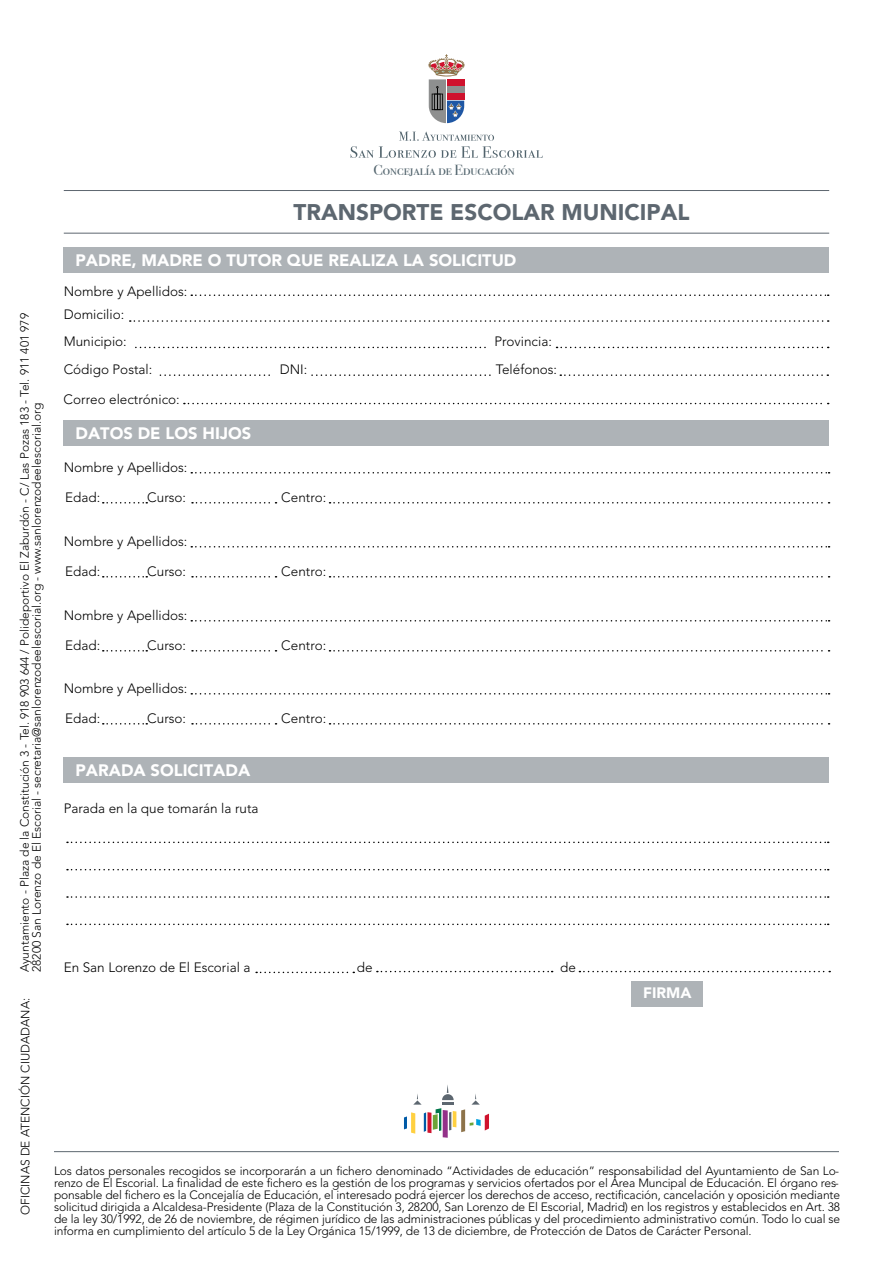
<style>
.page{position:relative;width:893px;height:1263px;background:#fff}
.page>*{position:absolute;margin:0;border:0;box-sizing:border-box;transform-origin:0 0}
.t1{font:900 22.5px "Avenir LT Std";color:#5d6770}
.t2{font:900 16.5px "Avenir LT Std";color:#fff}
.t3{font:900 15px "Avenir LT Std";color:#fff}
.t4{font:14.55px "Bodoni Svty Two SCITCTT";color:#52646d}
.t5{font:300 13.5px/23.4px "Avenir LT Std";color:#000}
.t6{font:300 12px/12px "Avenir LT Std";color:#000}
</style>
<div class="page">
<div style="left:64px;top:247px;width:765px;height:26px;background:#aeb3b7"></div>
<div style="left:631px;top:981px;width:72px;height:26px;background:#aeb3b7"></div>
<div style="left:64px;top:757px;width:765px;height:26px;background:#aeb3b7"></div>
<svg style="left:191px;top:294px;width:638px;height:2px"></svg>
<svg style="left:191px;top:472px;width:638px;height:1px"></svg>
<svg style="left:192px;top:502px;width:85px;height:1px"></svg>
<svg style="left:103px;top:502px;width:44px;height:1px"></svg>
<svg style="left:330px;top:502px;width:499px;height:1px"></svg>
<svg style="left:191px;top:546px;width:638px;height:1px"></svg>
<svg style="left:192px;top:576px;width:85px;height:1px"></svg>
<svg style="left:103px;top:576px;width:44px;height:1px"></svg>
<svg style="left:330px;top:576px;width:499px;height:1px"></svg>
<svg style="left:191px;top:620px;width:638px;height:1px"></svg>
<svg style="left:192px;top:650px;width:85px;height:1px"></svg>
<svg style="left:103px;top:650px;width:44px;height:1px"></svg>
<svg style="left:330px;top:650px;width:499px;height:1px"></svg>
<svg style="left:191px;top:693px;width:638px;height:1px"></svg>
<svg style="left:192px;top:723px;width:85px;height:1px"></svg>
<svg style="left:103px;top:723px;width:44px;height:1px"></svg>
<svg style="left:330px;top:723px;width:499px;height:1px"></svg>
<svg style="left:130px;top:320px;width:699px;height:2px"></svg>
<svg style="left:136px;top:347px;width:350px;height:1px"></svg>
<svg style="left:556px;top:347px;width:273px;height:1px"></svg>
<svg style="left:160px;top:374px;width:110px;height:2px"></svg>
<svg style="left:184px;top:403px;width:645px;height:1px"></svg>
<svg style="left:67px;top:841px;width:762px;height:2px"></svg>
<svg style="left:67px;top:869px;width:762px;height:1px"></svg>
<svg style="left:67px;top:896px;width:762px;height:2px"></svg>
<svg style="left:67px;top:923px;width:762px;height:2px"></svg>
<svg style="left:312px;top:374px;width:179px;height:2px"></svg>
<svg style="left:560px;top:374px;width:268px;height:2px"></svg>
<hr style="left:64px;top:190px;width:765px;height:1px;background:#5d6770">
<div style="left:64px;top:420px;width:765px;height:25px;background:#aeb3b7"></div>
<hr style="left:64px;top:233px;width:765px;height:1px;background:#5d6770">
<svg style="left:579px;top:971px;width:251px;height:1px"></svg>
<svg style="left:377px;top:971px;width:176px;height:1px"></svg>
<svg style="left:256px;top:972px;width:98px;height:1px"></svg>
<svg style="left:350px;top:131px;width:192px;height:27px"></svg>
<svg style="left:428px;top:54px;width:37px;height:70px"></svg>
<svg style="left:404px;top:1085px;width:85px;height:53px"></svg>
<hr style="left:54px;top:1151px;width:785px;height:1px;background:#5d6770">
<p class="t4" style="left:373px;top:161px;width:143px">Concejalía de Educación</p>
<p class="t6" style="left:19px;top:972px;width:660px;rotate:-90deg">Ayuntamiento - Plaza de la Constitución 3 - Tel. 918 903 644 / Polideportivo El Zaburdón - C/ Las Pozas 183 - Tel. 911 401 979<br>28200 San Lorenzo de El Escorial - secretaria@sanlorenzodeelescorial.org - www.sanlorenzodeelescorial.org</p>
<p class="t6" style="left:19px;top:1215px;width:219px;rotate:-90deg">OFICINAS DE ATENCIÓN CIUDADANA:</p>
<h1 class="t1" style="left:294px;top:199px;width:397px">TRANSPORTE ESCOLAR MUNICIPAL</h1>
<h2 class="t2" style="left:76px;top:250px;width:442px">PADRE, MADRE O TUTOR QUE REALIZA LA SOLICITUD</h2>
<p class="t5" style="left:64px;top:279px;width:125px">Nombre y Apellidos:<br>Domicilio:</p>
<p class="t5" style="left:64px;top:329px;width:65px">Municipio:</p>
<p class="t5" style="left:494px;top:329px;width:59px">Provincia:</p>
<p class="t5" style="left:64px;top:357px;width:90px">Código Postal:</p>
<p class="t5" style="left:280px;top:357px;width:29px">DNI:</p>
<p class="t5" style="left:496px;top:357px;width:63px">Teléfonos:</p>
<p class="t5" style="left:64px;top:388px;width:118px">Correo electrónico:</p>
<h2 class="t2" style="left:75px;top:423px;width:177px">DATOS DE LOS HIJOS</h2>
<p class="t5" style="left:64px;top:455px;width:125px">Nombre y Apellidos:</p>
<p class="t5" style="left:65px;top:485px;width:37px">Edad:</p>
<p class="t5" style="left:147px;top:485px;width:40px">Curso:</p>
<p class="t5" style="left:281px;top:485px;width:47px">Centro:</p>
<p class="t5" style="left:64px;top:529px;width:125px">Nombre y Apellidos:</p>
<p class="t5" style="left:65px;top:559px;width:37px">Edad:</p>
<p class="t5" style="left:147px;top:559px;width:40px">Curso:</p>
<p class="t5" style="left:281px;top:559px;width:47px">Centro:</p>
<p class="t5" style="left:64px;top:603px;width:125px">Nombre y Apellidos:</p>
<p class="t5" style="left:65px;top:633px;width:37px">Edad:</p>
<p class="t5" style="left:147px;top:633px;width:40px">Curso:</p>
<p class="t5" style="left:281px;top:633px;width:47px">Centro:</p>
<p class="t5" style="left:64px;top:676px;width:125px">Nombre y Apellidos:</p>
<p class="t5" style="left:65px;top:706px;width:37px">Edad:</p>
<p class="t5" style="left:147px;top:706px;width:40px">Curso:</p>
<p class="t5" style="left:281px;top:706px;width:47px">Centro:</p>
<h2 class="t2" style="left:75px;top:761px;width:176px">PARADA SOLICITADA</h2>
<p class="t5" style="left:64px;top:797px;width:196px">Parada en la que tomarán la ruta</p>
<p class="t5" style="left:64px;top:956px;width:188px">En San Lorenzo de El Escorial a</p>
<p class="t5" style="left:357px;top:956px;width:17px">de</p>
<p class="t5" style="left:560px;top:956px;width:17px">de</p>
<p class="t3" style="left:643px;top:983px;width:50px">FIRMA</p>
<p class="t6" style="left:54px;top:1165px;width:788px;text-align:justify">Los datos personales recogidos se incorporarán a un fichero denominado “Actividades de educación” responsabilidad del Ayuntamiento de San Lo&shy;renzo de El Escorial. La finalidad de este fichero es la gestión de los programas y servicios ofertados por el Área Muncipal de Educación. El órgano res&shy;ponsable del fichero es la Concejalía de Educación, el interesado podrá ejercer los derechos de acceso, rectificación, cancelación y oposición mediante solicitud dirigida a Alcaldesa-Presidente (Plaza de la Constitución 3, 28200, San Lorenzo de El Escorial, Madrid) en los registros y establecidos en Art. 38 de la ley 30/1992, de 26 de noviembre, de régimen jurídico de las administraciones públicas y del procedimiento administrativo común. Todo lo cual se informa en cumplimiento del artículo 5 de la Ley Orgánica 15/1999, de 13 de diciembre, de Protección de Datos de Carácter Personal.</p>
</div>
